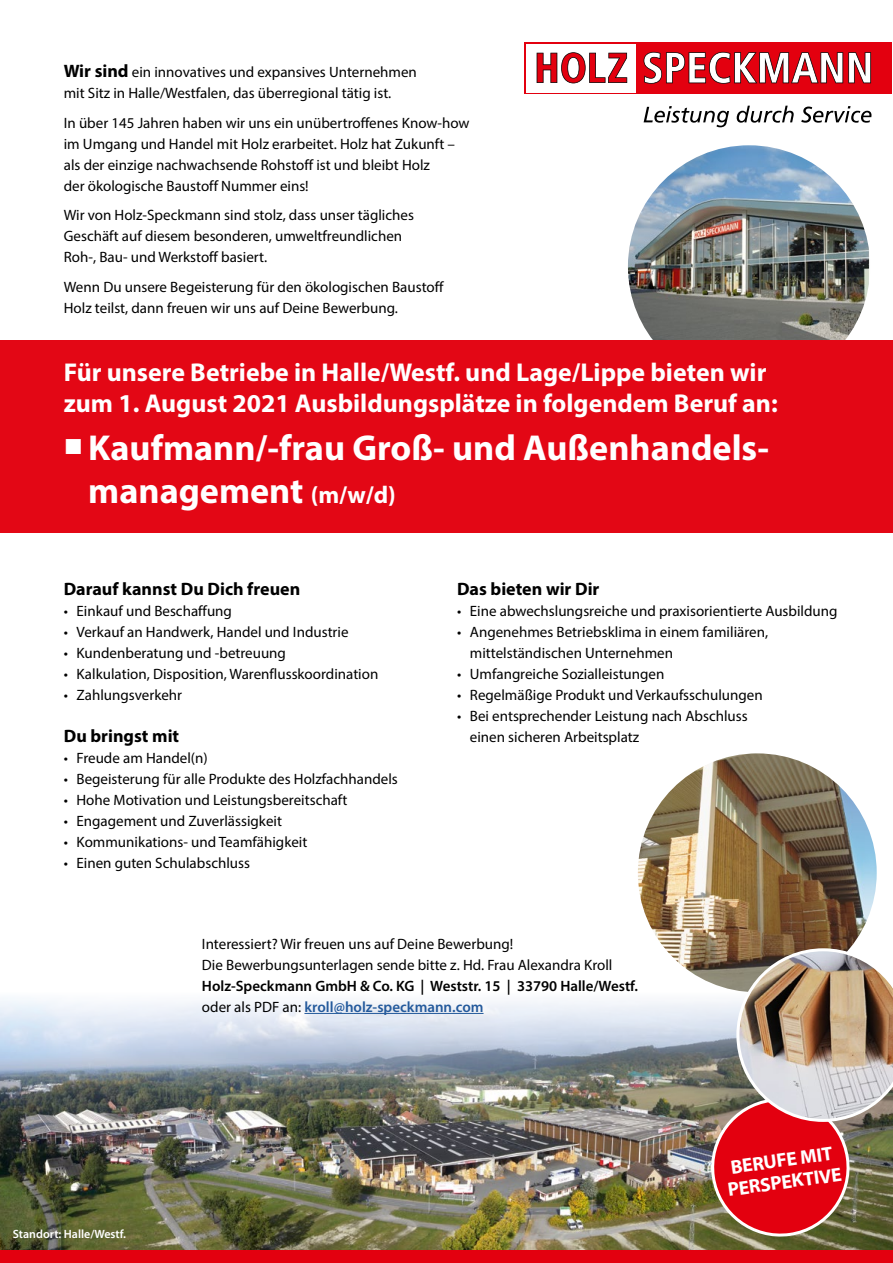
<style>
.page{position:relative;width:893px;height:1263px;background:#fff}
.page>*{position:absolute;margin:0;border:0;box-sizing:border-box;transform-origin:0 0}
.t1{font:700 36.15px/43.3px "Myriad Pro";color:#fff}
.t2{font:700 25.8px/31px "Myriad Pro";color:#fff}
.t3{font:700 19.5px/21.8px "Myriad Pro";color:#fff;text-align:center}
.t4{font:700 18px "Myriad Pro";color:#000}
.t5{font:15px/21px "Myriad Pro";color:#000}
.t6{font:600 15px/21px "Myriad Pro";color:#000}
.t7{font:600 12px "Myriad Pro";color:#fff}
.s1{font-weight:700;font-size:18px}
.s2{font-size:24.3px}
.s3{font-weight:400}
.s4{color:#245a9c}
</style>
<div class="page">
<img style="left:628px;top:145px;width:242px;height:195px">
<img style="left:0;top:998px;width:893px;height:252px">
<div style="left:0;top:1250px;width:893px;height:13px;background:#e3000f"></div>
<div style="left:880px;top:43px;width:11px;height:51px;background:#e3000f"></div>
<div style="left:525px;top:43px;width:357px;height:51px;background:#e3000f"></div>
<div style="left:526px;top:44px;width:109px;height:49px;background:#fff"></div>
<svg style="left:537px;top:52px;width:90px;height:31px"></svg>
<svg style="left:644px;top:52px;width:227px;height:32px"></svg>
<svg style="left:644px;top:106px;width:85px;height:21px"></svg>
<svg style="left:737px;top:106px;width:57px;height:17px"></svg>
<svg style="left:801px;top:106px;width:70px;height:17px"></svg>
<div style="left:0;top:340px;width:893px;height:193px;background:#e30715"></div>
<hr style="left:304px;top:1013px;width:179px;height:1px;background:#245a9c">
<img style="left:638px;top:753px;width:239px;height:239px;border-radius:119px">
<img style="left:708px;top:948px;width:185px;height:291px">
<p class="t5" style="left:64px;top:62px;width:355px"><span class="s1">Wir sind</span> ein innovatives und expansives Unternehmen mit Sitz in Halle/Westfalen, das überregional tätig ist.</p>
<p class="t5" style="left:64px;top:112px;width:407px">In über 145 Jahren haben wir uns ein unübertroffenes Know-how im Umgang und Handel mit Holz erarbeitet. Holz hat Zukunft – als der einzige nachwachsende Rohstoff ist und bleibt Holz<br>der ökologische Baustoff Nummer eins!</p>
<p class="t5" style="left:64px;top:205px;width:352px">Wir von Holz-Speckmann sind stolz, dass unser tägliches<br>Geschäft auf diesem besonderen, umweltfreundlichen<br>Roh-, Bau- und Werkstoff basiert.</p>
<p class="t5" style="left:64px;top:276px;width:381px">Wenn Du unsere Begeisterung für den ökologischen Baustoff<br>Holz teilst, dann freuen wir uns auf Deine Bewerbung.</p>
<h2 class="t2" style="left:64px;top:356px;width:715px">Für unsere Betriebe in Halle/Westf. und Lage/Lippe bieten wir zum 1. August 2021 Ausbildungsplätze in folgendem Beruf an:</h2>
<h1 class="t1" style="left:88px;top:424px;width:682px;text-indent:-25px">■ Kaufmann/-frau Groß- und Außenhandels&shy;management <span class="s2">(m/w/d)</span></h1>
<p class="t4" style="left:64px;top:577px;width:238px">Darauf kannst Du Dich freuen</p>
<p class="t5" style="left:64px;top:600px;width:170px">• Einkauf und Beschaffung</p>
<p class="t5" style="left:64px;top:621px;width:286px">• Verkauf an Handwerk, Handel und Industrie</p>
<p class="t5" style="left:64px;top:642px;width:224px">• Kundenberatung und -betreuung</p>
<p class="t5" style="left:64px;top:663px;width:316px">• Kalkulation, Disposition, Warenflusskoordination</p>
<p class="t5" style="left:64px;top:684px;width:120px">• Zahlungsverkehr</p>
<p class="t4" style="left:64px;top:724px;width:117px">Du bringst mit</p>
<p class="t5" style="left:64px;top:747px;width:145px">• Freude am Handel(n)</p>
<p class="t5" style="left:64px;top:768px;width:336px">• Begeisterung für alle Produkte des Holzfachhandels</p>
<p class="t5" style="left:64px;top:789px;width:285px">• Hohe Motivation und Leistungsbereitschaft</p>
<p class="t5" style="left:64px;top:810px;width:220px">• Engagement und Zuverlässigkeit</p>
<p class="t5" style="left:64px;top:831px;width:245px">• Kommunikations- und Teamfähigkeit</p>
<p class="t5" style="left:64px;top:852px;width:188px">• Einen guten Schulabschluss</p>
<p class="t4" style="left:457px;top:577px;width:144px">Das bieten wir Dir</p>
<p class="t5" style="left:457px;top:600px;width:382px">• Eine abwechslungsreiche und praxisorientierte Ausbildung</p>
<p class="t5" style="left:470px;top:621px;width:300px;text-indent:-13px">• Angenehmes Betriebsklima in einem familiären, mittelständischen Unternehmen</p>
<p class="t5" style="left:457px;top:663px;width:209px">• Umfangreiche Sozialleistungen</p>
<p class="t5" style="left:457px;top:684px;width:307px">• Regelmäßige Produkt und Verkaufsschulungen</p>
<p class="t5" style="left:470px;top:705px;width:279px;text-indent:-13px">• Bei entsprechender Leistung nach Abschluss einen sicheren Arbeitsplatz</p>
<p class="t5" style="left:202px;top:933px;width:412px">Interessiert? Wir freuen uns auf Deine Bewerbung!<br>Die Bewerbungsunterlagen sende bitte z. Hd. Frau Alexandra Kroll</p>
<p class="t6" style="left:202px;top:975px;width:438px">Holz-Speckmann GmbH &amp; Co. KG | Weststr. 15 | 33790 Halle/Westf. <span class="s3">oder als PDF an:</span> <span class="s4">kroll@holz-speckmann.com</span></p>
<p class="t7" style="left:13px;top:1226px;width:115px">Standort: Halle/Westf.</p>
<h3 class="t3" style="left:723px;top:1157px;width:116px;rotate:-8deg">BERUFE MIT<br>PERSPEKTIVE</h3>
</div>
